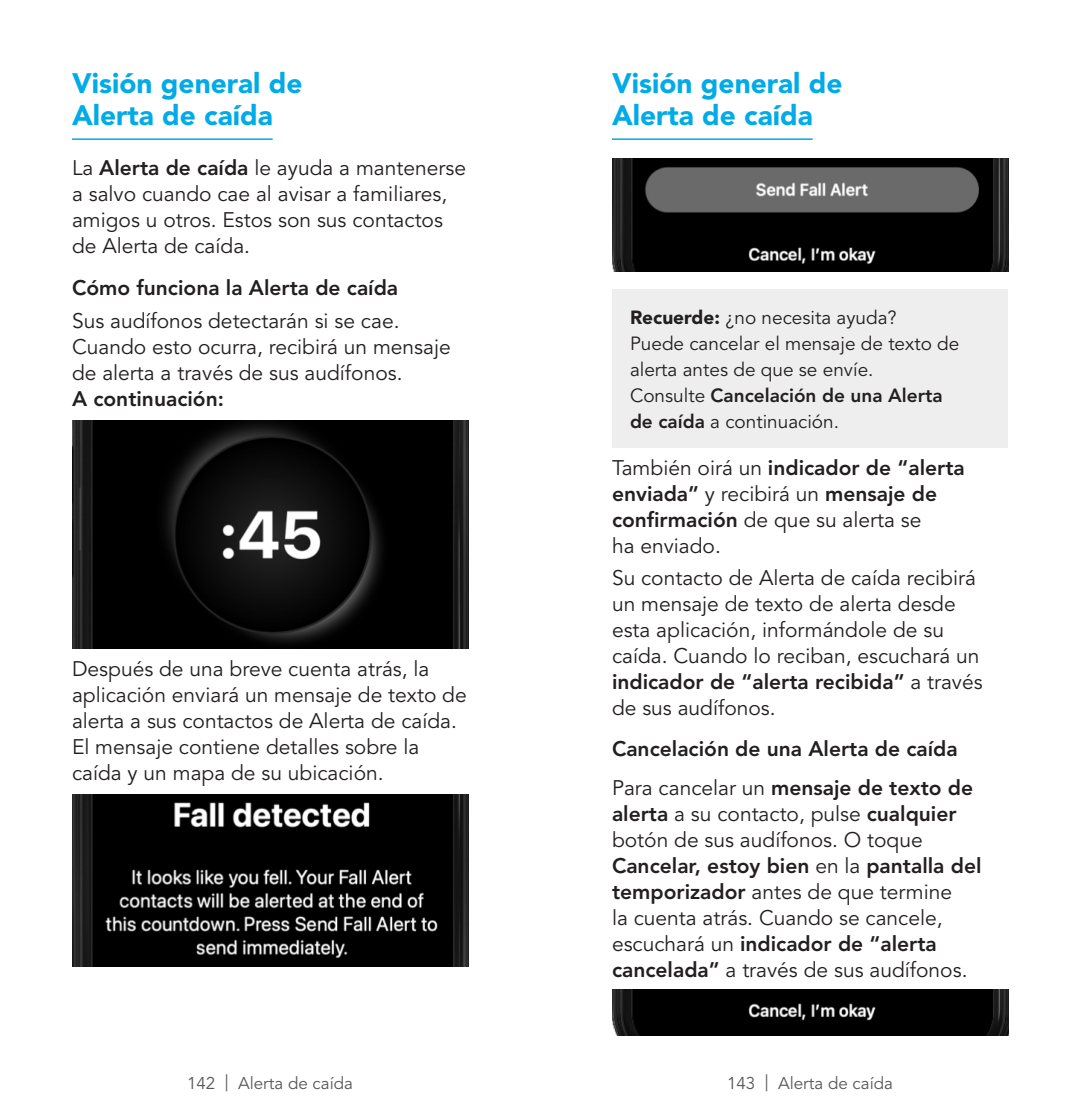
<style>
.page{position:relative;width:1080px;height:1116px;background:#fff}
.page>*{position:absolute;margin:0;border:0;box-sizing:border-box;transform-origin:0 0}
.Page_Headline{font:28px/32px "Avenir LT SLI Std Black";color:#00abe7}
.Body_Copy{font:21px/26px "Avenir LT SLI Std Book";color:#231f20}
.Subhead{font:21px "Avenir LT SLI Std Heavy";color:#231f20}
.Reminder_Inset{font:19px/26px "Avenir LT SLI Std Book";color:#231f20}
.t1{font:17px "Avenir LT SLI Std Book";color:#57585a}
.s1{font-family:"Avenir LT SLI Std Heavy"}
.s2{font-family:"Avenir LT SLI Std Black"}
</style>
<div class="page">
<img style="left:612px;top:159px;width:396px;height:113px">
<div style="left:612px;top:289px;width:396px;height:159px;background:#eeeeef"></div>
<img style="left:612px;top:989px;width:396px;height:46px">
<img style="left:72px;top:420px;width:396px;height:229px">
<img style="left:72px;top:795px;width:396px;height:172px">
<hr style="left:72px;top:138px;width:201px;height:2px;background:#00abe7">
<hr style="left:612px;top:138px;width:201px;height:2px;background:#00abe7">
<p class="Page_Headline" style="left:72px;top:67px;width:232px">Visión general de<br>Alerta de caída</p>
<p class="Page_Headline" style="left:612px;top:67px;width:232px">Visión general de<br>Alerta de caída</p>
<p class="Body_Copy" style="left:72px;top:155px;width:396px">La <span class="s1">Alerta de caída</span> le ayuda a mantenerse a salvo cuando cae al avisar a familiares, amigos u otros. Estos son sus contactos de Alerta de caída.</p>
<p class="Subhead" style="left:72px;top:275px;width:328px">Cómo funciona la Alerta de caída</p>
<p class="Body_Copy" style="left:72px;top:308px;width:380px">Sus audífonos detectarán si se cae.<br>Cuando esto ocurra, recibirá un mensaje de alerta a través de sus audífonos.<br><span class="s1">A continuación:</span></p>
<p class="Body_Copy" style="left:72px;top:656px;width:396px">Después de una breve cuenta atrás, la aplicación enviará un mensaje de texto de alerta a sus contactos de Alerta de caída.<br>El mensaje contiene detalles sobre la caída y un mapa de su ubicación.</p>
<p class="Reminder_Inset" style="left:630px;top:305px;width:331px"><span class="s2">Recuerde:</span> ¿no necesita ayuda?<br>Puede cancelar el mensaje de texto de alerta antes de que se envíe.<br>Consulte <span class="s1">Cancelación de una Alerta de caída</span> a continuación.</p>
<p class="Body_Copy" style="left:612px;top:456px;width:354px">También oirá un <span class="s1">indicador de “alerta enviada”</span> y recibirá un <span class="s1">mensaje de confirmación</span> de que su alerta se<br>ha enviado.</p>
<p class="Body_Copy" style="left:612px;top:566px;width:372px">Su contacto de Alerta de caída recibirá un mensaje de texto de alerta desde esta aplicación, informándole de su caída. Cuando lo reciban, escuchará un <span class="s1">indicador de “alerta recibida”</span> a través de sus audífonos.</p>
<p class="Subhead" style="left:612px;top:736px;width:347px">Cancelación de una Alerta de caída</p>
<p class="Body_Copy" style="left:612px;top:775px;width:371px">Para cancelar un <span class="s1">mensaje de texto de alerta</span> a su contacto, pulse <span class="s1">cualquier </span>botón de sus audífonos. O toque <span class="s1">Cancelar, estoy bien</span> en la <span class="s1">pantalla del temporizador</span> antes de que termine<br>la cuenta atrás. Cuando se cancele, escuchará un <span class="s1">indicador de “alerta cancelada”</span> a través de sus audífonos.</p>
<p class="t1" style="left:187px;top:1073px;width:167px">142 | Alerta de caída</p>
<p class="t1" style="left:727px;top:1073px;width:167px">143 | Alerta de caída</p>
</div>
